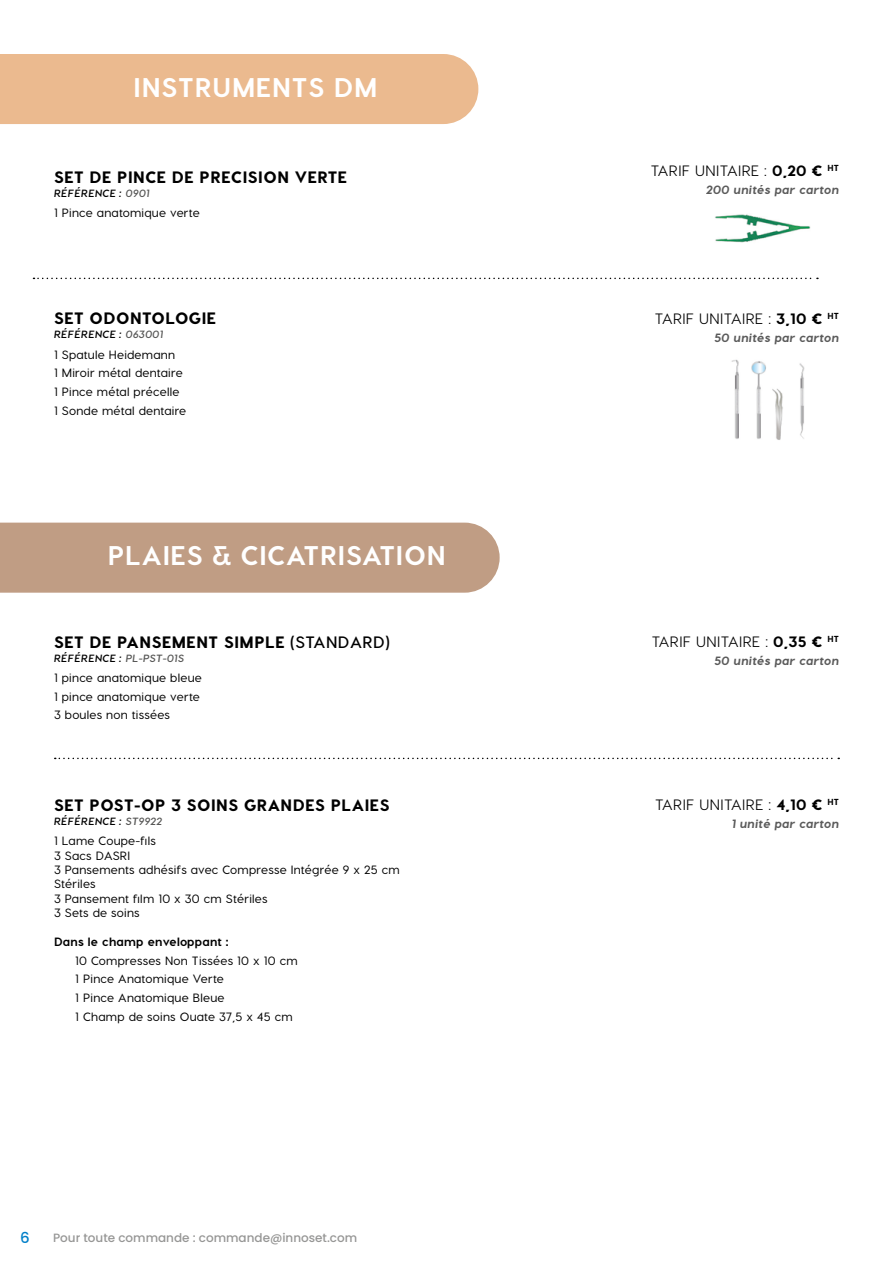
<style>
.page{position:relative;width:893px;height:1263px;background:#fff}
.page>*{position:absolute;margin:0;border:0;box-sizing:border-box;transform-origin:0 0}
.t1{font:800 27px "Visby CF";letter-spacing:.03em;color:#fff}
.t2{font:800 16.5px "Visby CF";letter-spacing:.03em;color:#000}
.t3{font:500 15px "Visby CF";letter-spacing:.03em;color:#000}
.t4{font:500 15px "Poppins";color:#007fc8}
.t5{font:600 12px/18.6px "Visby CF";letter-spacing:.02em;color:#000}
.t6{font:italic 800 12px "Visby CF";letter-spacing:.02em;color:#000}
.t7{font:500 12px "Poppins";color:#969695}
.t8{font:800 12px "Visby CF";letter-spacing:.02em;color:#000}
.t9{font:italic 700 10.5px "Visby CF";letter-spacing:.03em;color:#000}
.s1{color:#575756}
.s2{font-weight:700}
.s3{font-weight:800}
</style>
<div class="page">
<img style="left:715px;top:214px;width:96px;height:29px">
<img style="left:731px;top:359px;width:74px;height:81px">
<svg style="left:33px;top:278px;width:785px;height:1px"></svg>
<div style="left:0;top:54px;width:478px;height:70px;background:#ebba8f"></div>
<div style="left:0;top:523px;width:500px;height:70px;background:#c09d84"></div>
<svg style="left:55px;top:758px;width:784px;height:1px"></svg>
<h1 class="t1" style="left:134px;top:70px;width:245px">INSTRUMENTS DM</h1>
<h2 class="t2" style="left:54px;top:166px;width:295px">SET DE PINCE DE PRECISION VERTE</h2>
<p class="t9" style="left:54px;top:187px;width:97px">RÉFÉRENCE : <span class="s1">0901</span></p>
<p class="t5" style="left:54px;top:203px;width:147px">1 Pince anatomique verte</p>
<h2 class="t2" style="left:54px;top:308px;width:164px">SET ODONTOLOGIE</h2>
<p class="t9" style="left:54px;top:328px;width:111px">RÉFÉRENCE : <span class="s1">063001</span></p>
<p class="t5" style="left:54px;top:345px;width:134px">1 Spatule Heidemann<br>1 Miroir métal dentaire<br>1 Pince métal précelle<br>1 Sonde métal dentaire</p>
<h1 class="t1" style="left:108px;top:538px;width:340px">PLAIES &amp; CICATRISATION</h1>
<h2 class="t2" style="left:54px;top:631px;width:337px">SET DE PANSEMENT SIMPLE <span class="s2">(STANDARD)</span></h2>
<p class="t9" style="left:54px;top:651px;width:132px">RÉFÉRENCE : <span class="s1">PL-PST-01S</span></p>
<p class="t5" style="left:54px;top:668px;width:149px">1 pince anatomique bleue<br>1 pince anatomique verte<br>3 boules non tissées</p>
<h2 class="t2" style="left:54px;top:794px;width:337px">SET POST-OP 3 SOINS GRANDES PLAIES</h2>
<p class="t9" style="left:54px;top:815px;width:110px">RÉFÉRENCE : <span class="s1">ST9922</span></p>
<p class="t5" style="left:54px;top:833px;width:347px;line-height:14.4px">1 Lame Coupe-fils<br>3 Sacs DASRI<br>3 Pansements adhésifs avec Compresse Intégrée 9 x 25 cm<br>Stériles<br>3 Pansement film 10 x 30 cm Stériles<br>3 Sets de soins</p>
<p class="t8" style="left:54px;top:934px;width:176px">Dans le champ enveloppant :</p>
<p class="t5" style="left:75px;top:951px;width:224px">10 Compresses Non Tissées 10 x 10 cm<br>1 Pince Anatomique Verte<br>1 Pince Anatomique Bleue<br>1 Champ de soins Ouate 37,5 x 45 cm</p>
<p class="t4" style="left:20px;top:1228px;width:11px">6</p>
<p class="t7" style="left:53px;top:1230px;width:306px">Pour toute commande : commande@innoset.com</p>
<p class="t3" style="left:651px;top:162px;width:190px">TARIF UNITAIRE : <span class="s3">0,20 €</span> <sup>HT</sup></p>
<p class="t6" style="left:706px;top:182px;width:134px">200 unités par carton</p>
<p class="t3" style="left:655px;top:309px;width:186px">TARIF UNITAIRE : <span class="s3">3,10 €</span> <sup>HT</sup></p>
<p class="t6" style="left:714px;top:330px;width:126px">50 unités par carton</p>
<p class="t3" style="left:652px;top:632px;width:189px">TARIF UNITAIRE : <span class="s3">0,35 €</span> <sup>HT</sup></p>
<p class="t6" style="left:714px;top:653px;width:126px">50 unités par carton</p>
<p class="t3" style="left:655px;top:796px;width:185px">TARIF UNITAIRE : <span class="s3">4,10 €</span> <sup>HT</sup></p>
<p class="t6" style="left:731px;top:816px;width:109px">1 unité par carton</p>
</div>
